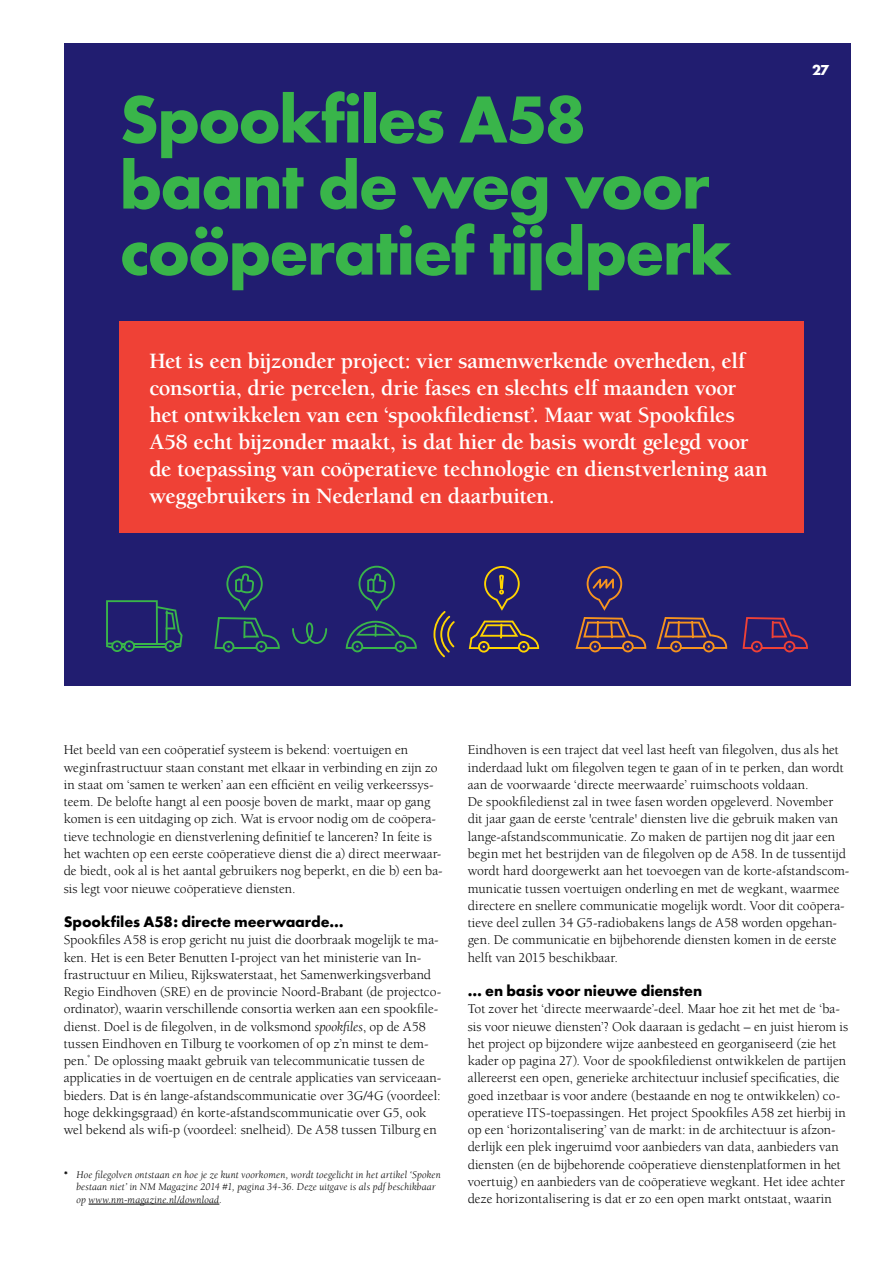
<style>
.page{position:relative;width:893px;height:1263px;background:#fff}
.page>*{position:absolute;margin:0;border:0;box-sizing:border-box;transform-origin:0 0}
.t1{font:700 69px/66px "Futura T";letter-spacing:-.03em;color:#39b54a}
.t2{font:700 22.5px/27px "Berkeley";letter-spacing:-.015em;color:#fff}
.t3{font:700 15.75px "Futura T";letter-spacing:-.005em;color:#000}
.t4{font:700 15px "Futura T";color:#fff}
.t5{font:13.8px/17.2px "Berkeley";color:#000}
.t6{font:italic 10.5px/12.6px "Berkeley";letter-spacing:.015em;color:#000}
.s1{font-style:italic}
.s2{font-family:"Futura Std";font-weight:700;font-style:normal;font-size:9px}
</style>
<div class="page">
<div style="left:64px;top:43px;width:786px;height:642px;background:#211d70"></div>
<div style="left:120px;top:321px;width:684px;height:211px;background:#ef4136"></div>
<hr style="left:89px;top:1204px;width:130px;height:1px;background:#000">
<svg style="left:742px;top:617px;width:66px;height:35px"></svg>
<hr style="left:762px;top:647px;width:23px;height:2px;background:#ef4136">
<svg style="left:214px;top:617px;width:66px;height:35px"></svg>
<hr style="left:233px;top:647px;width:24px;height:2px;background:#39b54a">
<svg style="left:346px;top:621px;width:71px;height:31px"></svg>
<hr style="left:362px;top:647px;width:34px;height:2px;background:#39b54a">
<svg style="left:469px;top:621px;width:70px;height:32px"></svg>
<hr style="left:488px;top:647px;width:31px;height:2px;background:#ffd400">
<svg style="left:106px;top:600px;width:77px;height:52px"></svg>
<svg style="left:575px;top:617px;width:71px;height:35px"></svg>
<hr style="left:600px;top:647px;width:23px;height:2px;background:#f7941e">
<svg style="left:656px;top:617px;width:71px;height:35px"></svg>
<hr style="left:681px;top:647px;width:23px;height:2px;background:#f7941e">
<svg style="left:292px;top:622px;width:35px;height:22px"></svg>
<svg style="left:433px;top:611px;width:22px;height:46px"></svg>
<svg style="left:358px;top:566px;width:37px;height:45px"></svg>
<svg style="left:226px;top:566px;width:37px;height:45px"></svg>
<svg style="left:484px;top:566px;width:36px;height:45px"></svg>
<svg style="left:587px;top:566px;width:35px;height:45px"></svg>
<h1 class="t1" style="left:120px;top:86px;width:614px">Spookfiles A58 baant de weg voor coöperatief tijdperk</h1>
<p class="t2" style="left:149px;top:347px;width:620px">Het is een bijzonder project: vier samenwerkende overheden, elf consortia, drie percelen, drie fases en slechts elf maanden voor het ontwikkelen van een ‘spookfiledienst’. Maar wat Spookfiles A58 echt bijzonder maakt, is dat hier de basis wordt gelegd voor de toepassing van coöperatieve technologie en dienstverlening aan weggebruikers in Nederland en daarbuiten.</p>
<p class="t4" style="left:812px;top:61px;width:18px">27</p>
<p class="t5" style="left:64px;top:742px;width:380px">Het beeld van een coöperatief systeem is bekend: voertuigen en weginfrastructuur staan constant met elkaar in verbinding en zijn zo in staat om ‘samen te werken’ aan een efficiënt en veilig verkeerssys&shy;teem. De belofte hangt al een poosje boven de markt, maar op gang komen is een uitdaging op zich. Wat is ervoor nodig om de coöpera&shy;tieve technologie en dienstverlening definitief te lanceren? In feite is het wachten op een eerste coöperatieve dienst die a) direct meerwaar&shy;de biedt, ook al is het aantal gebruikers nog beperkt, en die b) een ba&shy;sis legt voor nieuwe coöperatieve diensten.</p>
<p class="t3" style="left:64px;top:912px;width:281px">Spookfiles A58: directe meerwaarde…</p>
<p class="t5" style="left:64px;top:931px;width:379px">Spookfiles A58 is erop gericht nu juist die doorbraak mogelijk te ma&shy;ken. Het is een Beter Benutten I-project van het ministerie van In&shy;frastructuur en Milieu, Rijkswaterstaat, het Samenwerkingsverband Regio Eindhoven (SRE) en de provincie Noord-Brabant (de projectco&shy;ördinator), waarin verschillende consortia werken aan een spookfile&shy;dienst. Doel is de filegolven, in de volksmond <span class="s1">spookfiles</span>, op de A58 tussen Eindhoven en Tilburg te voorkomen of op z’n minst te dem&shy;pen.<sup>*</sup> De oplossing maakt gebruik van telecommunicatie tussen de applicaties in de voertuigen en de centrale applicaties van serviceaan&shy;bieders. Dat is én lange-afstandscommunicatie over 3G/4G (voordeel: hoge dekkingsgraad) én korte-afstandscommunicatie over G5, ook wel bekend als wifi-p (voordeel: snelheid). De A58 tussen Tilburg en</p>
<p class="t6" style="left:77px;top:1168px;width:366px;text-indent:-13px"><span class="s2">*</span> Hoe filegolven ontstaan en hoe je ze kunt voorkomen, wordt toegelicht in het artikel ‘Spoken bestaan niet’ in NM Magazine 2014 #1, pagina 34-36. Deze uitgave is als pdf beschikbaar op www.nm-magazine.nl/download.</p>
<p class="t5" style="left:468px;top:742px;width:383px">Eindhoven is een traject dat veel last heeft van filegolven, dus als het inderdaad lukt om filegolven tegen te gaan of in te perken, dan wordt aan de voorwaarde ‘directe meerwaarde’ ruimschoots voldaan.<br>De spookfiledienst zal in twee fasen worden opgeleverd. November dit jaar gaan de eerste 'centrale' diensten live die gebruik maken van lange-afstandscommunicatie. Zo maken de partijen nog dit jaar een begin met het bestrijden van de filegolven op de A58. In de tussentijd wordt hard doorgewerkt aan het toevoegen van de korte-afstandscom&shy;municatie tussen voertuigen onderling en met de wegkant, waarmee directere en snellere communicatie mogelijk wordt. Voor dit coöpera&shy;tieve deel zullen 34 G5-radiobakens langs de A58 worden opgehan&shy;gen. De communicatie en bijbehorende diensten komen in de eerste helft van 2015 beschikbaar.</p>
<p class="t3" style="left:468px;top:981px;width:236px">… en basis voor nieuwe diensten</p>
<p class="t5" style="left:468px;top:1000px;width:382px">Tot zover het ‘directe meerwaarde’-deel. Maar hoe zit het met de ‘ba&shy;sis voor nieuwe diensten’? Ook daaraan is gedacht – en juist hierom is het project op bijzondere wijze aanbesteed en georganiseerd (zie het kader op pagina 27). Voor de spookfiledienst ontwikkelen de partijen allereerst een open, generieke architectuur inclusief specificaties, die goed inzetbaar is voor andere (bestaande en nog te ontwikkelen) co&shy;öperatieve ITS-toepassingen. Het project Spookfiles A58 zet hierbij in op een ‘horizontalisering’ van de markt: in de architectuur is afzon&shy;derlijk een plek ingeruimd voor aanbieders van data, aanbieders van diensten (en de bijbehorende coöperatieve dienstenplatformen in het voertuig) en aanbieders van de coöperatieve wegkant. Het idee achter deze horizontalisering is dat er zo een open markt ontstaat, waarin</p>
</div>
